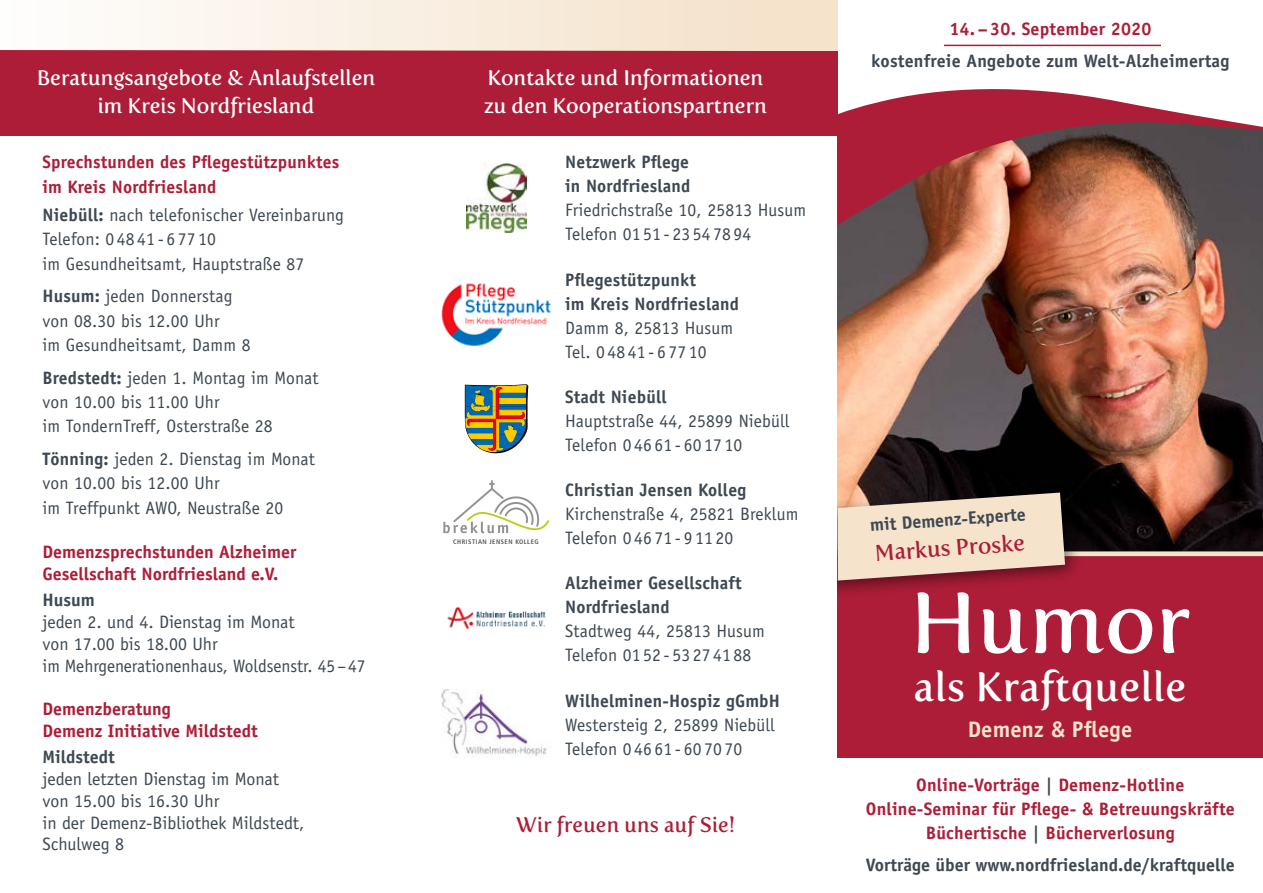
<style>
.page{position:relative;width:1263px;height:893px;background:#fff}
.page>*{position:absolute;margin:0;border:0;box-sizing:border-box;transform-origin:0 0}
.t1{font:84.6px "Fertigo Pro";letter-spacing:.01em;color:#fff}
.t2{font:40.65px "Fertigo Pro";letter-spacing:.01em;color:#fff}
.t3{font:700 22.5px "Officina Sans";letter-spacing:.01em;color:#f5e3cc}
.t4{font:22.5px "Fertigo Pro";color:#ad1d38}
.t5{font:21px/28.5px "Fertigo Pro";color:#fff}
.t6{font:21px "Fertigo Pro";letter-spacing:.01em;color:#ad1d38}
.t7{font:18px/24.3px "Officina Sans";letter-spacing:.01em;color:#3e4852}
.t8{font:700 18px/24px "Officina Sans";letter-spacing:.01em;color:#ad1d38}
.t9{font:700 18px/24px "Officina Sans";letter-spacing:.01em;color:#3e4852}
.t10{font:700 condensed 6.6px "Frutiger LT Std";letter-spacing:.08em;color:#575756}
.s1{font-weight:700}
.s2{color:#3e4852}
</style>
<div class="page">
<img style="left:838px;top:225px;width:425px;height:327px">
<svg style="left:944px;top:44px;width:217px;height:3px"></svg>
<svg style="left:837px;top:83px;width:426px;height:142px;background:#a15c5c"></svg>
<div style="left:838px;top:552px;width:425px;height:206px;background:#ad1d38"></div>
<hr style="left:838px;top:552px;width:425px;height:4px;background:#f5e3cc">
<img style="left:441px;top:689px;width:106px;height:69px">
<hr style="left:944px;top:45px;width:217px;height:1px;background:#ad1d38">
<div style="left:0;top:50px;width:837px;height:85px;background:#ad1d38"></div>
<div style="left:838px;top:483px;width:245px;height:116px;background:#000;opacity:.5"></div>
<svg style="left:838px;top:493px;width:227px;height:88px;background:#dabfae"></svg>
<div style="left:0;top:0;width:838px;height:50px;background:linear-gradient(to right,#fefefd,#f4e0c7)"></div>
<img style="left:467px;top:163px;width:59px;height:70px">
<img style="left:441px;top:283px;width:111px;height:64px">
<svg style="left:464px;top:384px;width:64px;height:70px;background:#8f8f66"></svg>
<svg style="left:443px;top:480px;width:106px;height:53px"></svg>
<img style="left:447px;top:606px;width:99px;height:24px">
<p class="t5" style="left:37px;top:63px;width:340px;text-align:center">Beratungsangebote &amp; Anlaufstellen im Kreis Nordfriesland</p>
<p class="t8" style="left:43px;top:150px;width:298px">Sprechstunden des Pflegestützpunktes im Kreis Nordfriesland</p>
<p class="t7" style="left:43px;top:203px;width:303px"><span class="s1">Niebüll:</span> nach telefonischer Vereinbarung<br>Telefon: 0 48 41 - 6 77 10<br>im Gesundheitsamt, Hauptstraße 87</p>
<p class="t7" style="left:43px;top:284px;width:210px"><span class="s1">Husum:</span> jeden Donnerstag von 08.30 bis 12.00 Uhr<br>im Gesundheitsamt, Damm 8</p>
<p class="t7" style="left:43px;top:365px;width:278px"><span class="s1">Bredstedt:</span> jeden 1. Montag im Monat von 10.00 bis 11.00 Uhr<br>im TondernTreff, Osterstraße 28</p>
<p class="t7" style="left:43px;top:447px;width:274px"><span class="s1">Tönning:</span> jeden 2. Dienstag im Monat von 10.00 bis 12.00 Uhr<br>im Treffpunkt AWO, Neustraße 20</p>
<p class="t8" style="left:43px;top:541px;width:256px;line-height:21.9px">Demenzsprechstunden Alzheimer<br>Gesellschaft Nordfriesland e.V.</p>
<p class="t9" style="left:43px;top:588px;width:54px">Husum</p>
<p class="t7" style="left:43px;top:611px;width:325px;line-height:21.9px">jeden 2. und 4. Dienstag im Monat<br>von 17.00 bis 18.00 Uhr<br>im Mehrgenerationenhaus, Woldsenstr. 45– 47</p>
<p class="t8" style="left:43px;top:698px;width:217px;line-height:21.9px">Demenzberatung<br>Demenz Initiative Mildstedt</p>
<p class="t9" style="left:43px;top:745px;width:74px">Mildstedt</p>
<p class="t7" style="left:43px;top:768px;width:264px;line-height:21.9px">jeden letzten Dienstag im Monat von 15.00 bis 16.30 Uhr<br>in der Demenz-Bibliothek Mildstedt,<br>Schulweg 8</p>
<p class="t5" style="left:484px;top:63px;width:284px">Kontakte und Informationen zu den Kooperationspartnern</p>
<p class="t9" style="left:565px;top:150px;width:127px">Netzwerk Pflege in Nordfriesland</p>
<p class="t7" style="left:565px;top:198px;width:242px">Friedrichstraße 10, 25813 Husum<br>Telefon 01 51 - 23 54 78 94</p>
<p class="t9" style="left:565px;top:267px;width:175px">Pflegestützpunkt<br>im Kreis Nordfriesland</p>
<p class="t7" style="left:565px;top:315px;width:170px">Damm 8, 25813 Husum<br>Tel. 0 48 41 - 6 77 10</p>
<p class="t9" style="left:565px;top:384px;width:103px">Stadt Niebüll</p>
<p class="t7" style="left:565px;top:409px;width:226px">Hauptstraße 44, 25899 Niebüll<br>Telefon 0 46 61 - 60 17 10</p>
<p class="t9" style="left:565px;top:478px;width:182px">Christian Jensen Kolleg</p>
<p class="t7" style="left:565px;top:502px;width:235px">Kirchenstraße 4, 25821 Breklum<br>Telefon 0 46 71 - 9 11 20</p>
<p class="t9" style="left:565px;top:571px;width:178px">Alzheimer Gesellschaft<br>Nordfriesland</p>
<p class="t7" style="left:565px;top:619px;width:201px">Stadtweg 44, 25813 Husum<br>Telefon 01 52 - 53 27 41 88</p>
<p class="t9" style="left:565px;top:688px;width:216px">Wilhelminen-Hospiz gGmbH</p>
<p class="t7" style="left:565px;top:712px;width:211px">Westersteig 2, 25899 Niebüll<br>Telefon 0 46 61 - 60 70 70</p>
<p class="t10" style="left:453px;top:538px;width:87px">CHRISTIAN JENSEN KOLLEG</p>
<p class="t6" style="left:516px;top:812px;width:220px">Wir freuen uns auf Sie!</p>
<p class="t8" style="left:949px;top:17px;width:204px">14. – 30. September 2020</p>
<p class="t9" style="left:871px;top:49px;width:360px">kostenfreie Angebote zum Welt-Alzheimertag</p>
<p class="t9" style="left:869px;top:513px;width:157px;rotate:-4deg">mit Demenz-Experte</p>
<p class="t4" style="left:874px;top:540px;width:152px;rotate:-4deg">Markus Proske</p>
<h1 class="t1" style="left:910px;top:573px;width:282px">Humor</h1>
<h2 class="t2" style="left:914px;top:663px;width:274px">als Kraftquelle</h2>
<p class="t3" style="left:968px;top:715px;width:166px">Demenz &amp; Pflege</p>
<p class="t8" style="left:866px;top:772px;width:371px;text-align:center">Online-Vorträge <span class="s2">|</span> Demenz-Hotline<br>Online-Seminar für Pflege- &amp; Betreuungskräfte<br>Büchertische <span class="s2">|</span> Bücherverlosung</p>
<p class="t9" style="left:866px;top:853px;width:371px">Vorträge über www.nordfriesland.de/kraftquelle</p>
</div>
